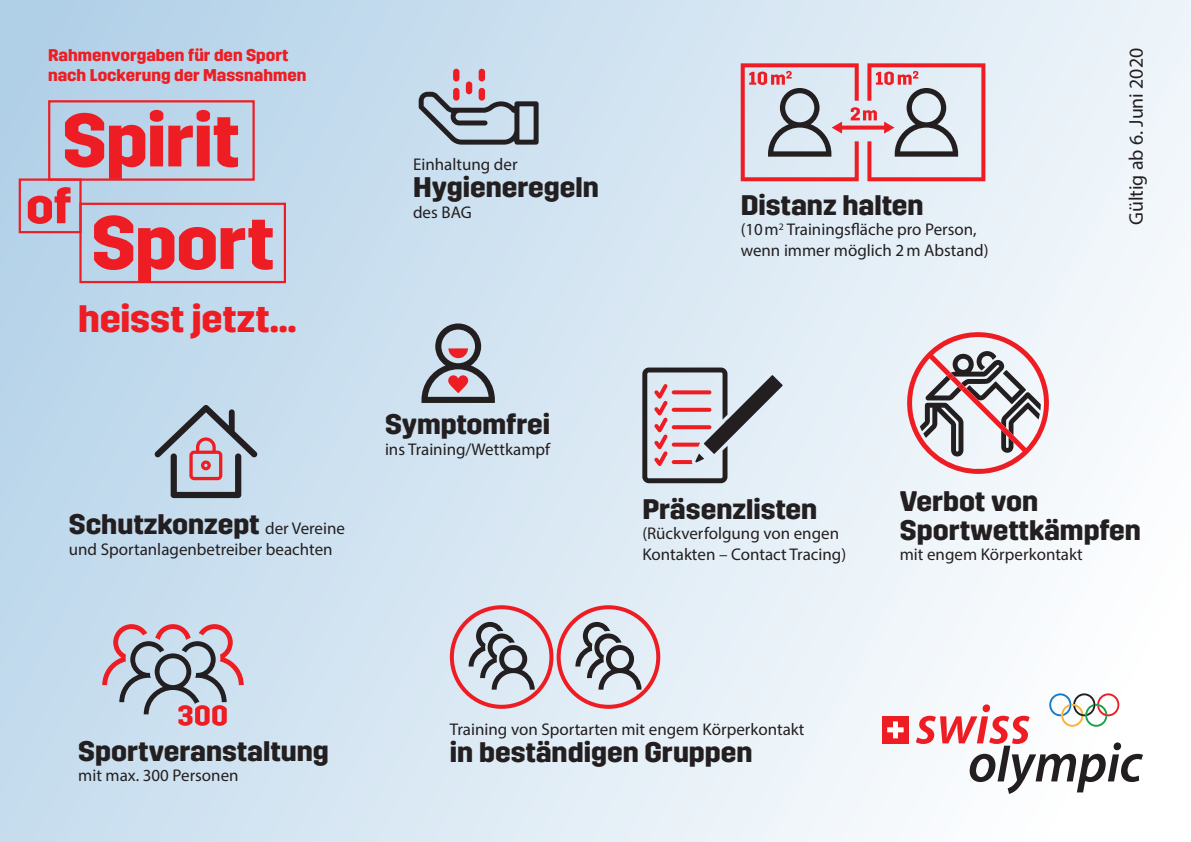
<style>
.page{position:relative;width:1191px;height:842px;background:#fff}
.page>*{position:absolute;margin:0;border:0;box-sizing:border-box;transform-origin:0 0}
.t1{font:700 75px/102.5px "Trim";letter-spacing:-.015em;color:#ee1d23;text-align:center}
.t2{font:700 38.2px "Trim";letter-spacing:-.005em;color:#ee1d23}
.t3{font:700 28.3px/28.3px "Trim";color:#231f20}
.t4{font:19.8px "Myriad Pro";color:#231f20}
.t5{font:17px/20.4px "Myriad Pro";color:#231f20}
.t6{font:700 17px/20.4px "Trim";color:#ee1d23}
.s1{font-family:"Myriad Pro";font-weight:400;font-size:17px}
</style>
<div class="page">
<div style="left:0;top:0;width:1191px;height:842px;background:linear-gradient(to right,#bbd6eb,#f9fbfd)"></div>
<svg style="left:905px;top:327px;width:144px;height:147px"></svg>
<svg style="left:154px;top:405px;width:104px;height:93px;background:#a8adbb"></svg>
<svg style="left:915px;top:693px;width:228px;height:101px"></svg>
<div style="left:882px;top:716px;width:26px;height:27px;background:#ee1d23"></div>
<svg style="left:887px;top:721px;width:16px;height:17px"></svg>
<svg style="left:421px;top:323px;width:74px;height:80px;background:#a09da7"></svg>
<svg style="left:419px;top:92px;width:119px;height:53px;background:#98a5b1"></svg>
<div style="left:453px;top:69px;width:6px;height:12px;background:#ee1d23;border-radius:3px"></div>
<div style="left:466px;top:81px;width:6px;height:13px;background:#ee1d23;border-radius:3px"></div>
<div style="left:453px;top:88px;width:6px;height:13px;background:#ee1d23;border-radius:3px"></div>
<div style="left:478px;top:88px;width:7px;height:13px;background:#ee1d23;border-radius:3px"></div>
<div style="left:478px;top:69px;width:7px;height:12px;background:#ee1d23;border-radius:3px"></div>
<svg style="left:740px;top:63px;width:245px;height:118px;background:#cfc4cd"></svg>
<svg style="left:642px;top:367px;width:140px;height:116px;background:#b9b3ba"></svg>
<svg style="left:102px;top:624px;width:142px;height:102px;background:#b9b0bd"></svg>
<svg style="left:450px;top:605px;width:210px;height:104px;background:#cabbc4"></svg>
<svg style="left:18px;top:99px;width:269px;height:185px;background:#bec8db"></svg>
<p class="t6" style="left:48px;top:45px;width:260px">Rahmenvorgaben für den Sport nach Lockerung der Massnahmen</p>
<h1 class="t1" style="left:62px;top:90px;width:213px">Spirit<br>Sport</h1>
<h2 class="t2" style="left:78px;top:297px;width:220px">heisst jetzt…</h2>
<h3 class="t3" style="left:69px;top:511px;width:278px">Schutzkonzept <span class="s1">der Vereine</span></h3>
<p class="t5" style="left:69px;top:539px;width:265px">und Sportanlagenbetreiber beachten</p>
<p class="t5" style="left:413px;top:153px;width:106px">Einhaltung der</p>
<h3 class="t3" style="left:413px;top:173px;width:187px">Hygieneregeln</h3>
<p class="t5" style="left:413px;top:202px;width:60px">des BAG</p>
<h3 class="t3" style="left:385px;top:411px;width:167px">Symptomfrei</h3>
<p class="t5" style="left:385px;top:439px;width:167px">ins Training/Wettkampf</p>
<h3 class="t3" style="left:740px;top:191px;width:184px">Distanz halten</h3>
<p class="t5" style="left:740px;top:219px;width:249px">(10 m<sup>2</sup> Trainingsfläche pro Person, wenn immer möglich 2 m Abstand)</p>
<p class="t4" style="left:1124px;top:225px;width:178px;rotate:-90deg">Gültig ab 6. Juni 2020</p>
<h3 class="t3" style="left:642px;top:496px;width:176px">Präsenzlisten</h3>
<p class="t5" style="left:642px;top:523px;width:205px">(Rückverfolgung von engen<br>Kontakten – Contact Tracing)</p>
<h3 class="t3" style="left:899px;top:488px;width:243px">Verbot von<br>Sportwettkämpfen</h3>
<p class="t5" style="left:899px;top:544px;width:184px">mit engem Körperkontakt</p>
<h3 class="t3" style="left:78px;top:737px;width:252px">Sportveranstaltung</h3>
<p class="t5" style="left:78px;top:765px;width:162px">mit max. 300 Personen</p>
<p class="t5" style="left:450px;top:718px;width:356px">Training von Sportarten mit engem Körperkontakt</p>
<h3 class="t3" style="left:450px;top:738px;width:304px">in beständigen Gruppen</h3>
</div>
